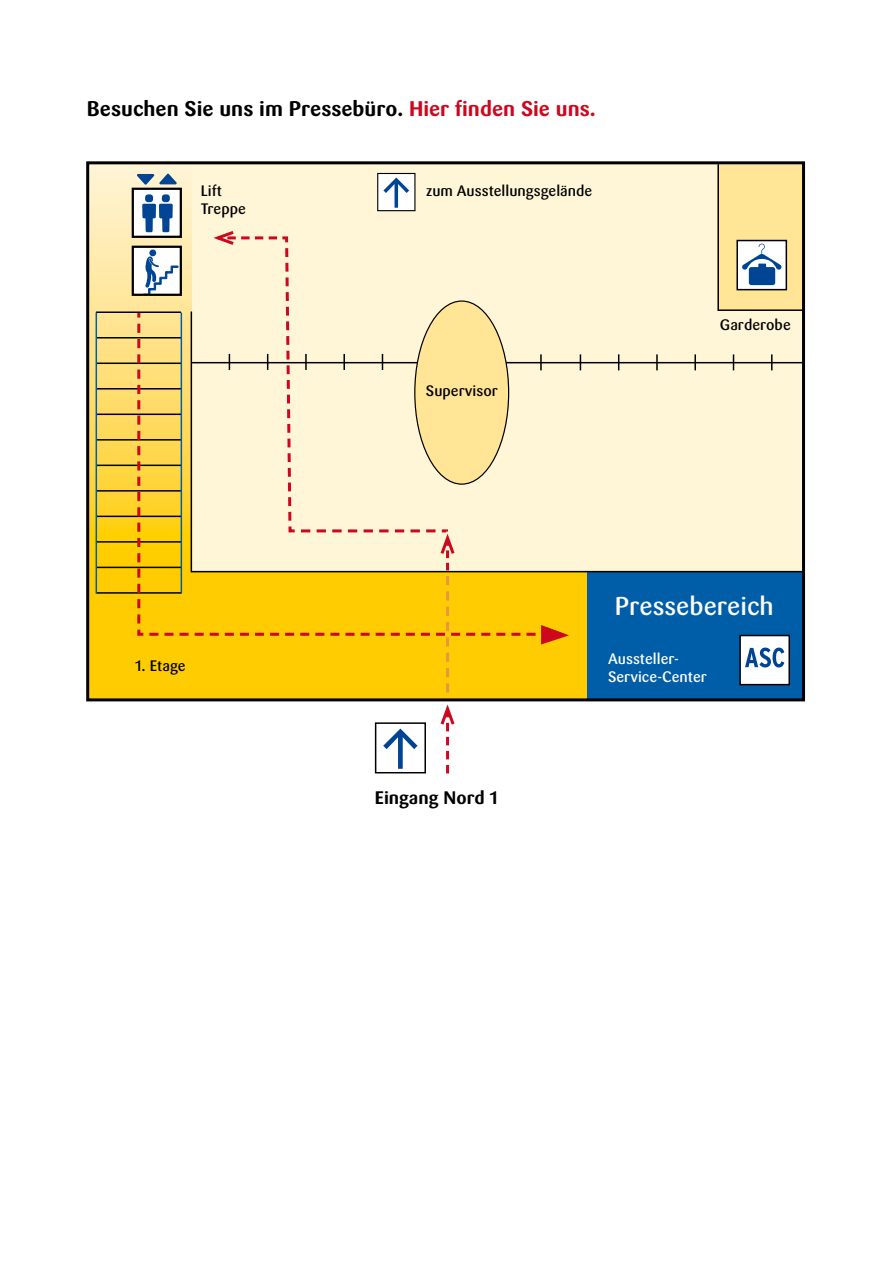
<style>
.page{position:relative;width:893px;height:1263px;background:#fff}
.page>*{position:absolute;margin:0;border:0;box-sizing:border-box;transform-origin:0 0}
.t1{font:500 25.5px "Sari Pro";color:#fff}
.t2{font:700 21px "Sari Pro";color:#000}
.t3{font:700 18px "Sari Pro";color:#000}
.t4{font:500 15px/18px "Sari Pro";color:#000}
.t5{font:500 15px/18px "Sari Pro";color:#fff}
.s1{color:#cd071e}
</style>
<div class="page">
<div style="left:88px;top:165px;width:715px;height:533px;background:#fff5d7"></div>
<svg style="left:90px;top:173px;width:101px;height:399px;background:#fbde79"></svg>
<div style="left:87px;top:572px;width:534px;height:127px;background:#fecc00"></div>
<div style="left:588px;top:572px;width:216px;height:127px;background:#005ea8"></div>
<div style="left:133px;top:247px;width:48px;height:48px;background:#fff"></div>
<div style="left:132px;top:246px;width:50px;height:50px;border:2px solid #000"></div>
<div style="left:149px;top:249px;width:7px;height:8px;background:#004494;border-radius:3px"></div>
<svg style="left:142px;top:256px;width:37px;height:39px"></svg>
<div style="left:133px;top:189px;width:48px;height:48px;background:#fff"></div>
<div style="left:132px;top:188px;width:50px;height:50px;border:2px solid #000"></div>
<svg style="left:136px;top:174px;width:41px;height:58px"></svg>
<div style="left:375px;top:722px;width:51px;height:51px;border:2px solid #000"></div>
<svg style="left:383px;top:729px;width:35px;height:40px"></svg>
<div style="left:740px;top:635px;width:49px;height:50px;background:#fff"></div>
<div style="left:739px;top:635px;width:51px;height:50px;border:2px solid #000"></div>
<svg style="left:745px;top:647px;width:39px;height:20px"></svg>
<hr style="left:96px;top:337px;width:85px;height:1px;background:#000">
<hr style="left:96px;top:362px;width:85px;height:2px;background:#000">
<hr style="left:96px;top:388px;width:85px;height:1px;background:#000">
<hr style="left:96px;top:414px;width:85px;height:1px;background:#000">
<hr style="left:96px;top:439px;width:85px;height:2px;background:#000">
<hr style="left:96px;top:465px;width:85px;height:1px;background:#000">
<hr style="left:96px;top:490px;width:85px;height:2px;background:#000">
<hr style="left:96px;top:516px;width:85px;height:1px;background:#000">
<hr style="left:96px;top:541px;width:85px;height:2px;background:#000">
<hr style="left:96px;top:567px;width:85px;height:1px;background:#000">
<hr style="left:96px;top:592px;width:85px;height:2px;background:#000">
<hr style="left:96px;top:311px;width:85px;height:2px;background:#000">
<svg style="left:564px;top:312px;width:242px;height:261px"></svg>
<svg style="left:213px;top:231px;width:64px;height:14px"></svg>
<svg style="left:438px;top:701px;width:19px;height:72px"></svg>
<svg style="left:580px;top:354px;width:1px;height:16px"></svg>
<svg style="left:618px;top:354px;width:1px;height:16px"></svg>
<svg style="left:656px;top:354px;width:2px;height:16px"></svg>
<svg style="left:694px;top:354px;width:2px;height:16px"></svg>
<svg style="left:733px;top:354px;width:1px;height:16px"></svg>
<svg style="left:771px;top:354px;width:1px;height:16px"></svg>
<svg style="left:285px;top:242px;width:172px;height:68px"></svg>
<svg style="left:136px;top:310px;width:428px;height:326px"></svg>
<svg style="left:717px;top:163px;width:89px;height:149px;background:#e4d49c"></svg>
<div style="left:378px;top:173px;width:37px;height:38px;background:#fff"></div>
<div style="left:377px;top:173px;width:38px;height:38px;border:1px solid #000"></div>
<svg style="left:383px;top:178px;width:26px;height:30px"></svg>
<svg style="left:149px;top:576px;width:420px;height:116px"></svg>
<div style="left:86px;top:161px;width:719px;height:540px;border:3px solid #000"></div>
<hr style="left:181px;top:313px;width:1px;height:281px;background:#005ea8">
<hr style="left:96px;top:313px;width:1px;height:281px;background:#005ea8">
<h2 class="t2" style="left:87px;top:95px;width:510px">Besuchen Sie uns im Pressebüro. <span class="s1">Hier finden Sie uns.</span></h2>
<p class="t4" style="left:201px;top:182px;width:47px">Lift<br>Treppe</p>
<p class="t4" style="left:426px;top:182px;width:168px">zum Ausstellungsgelände</p>
<p class="t4" style="left:426px;top:382px;width:73px">Supervisor</p>
<p class="t4" style="left:720px;top:315px;width:72px">Garderobe</p>
<p class="t4" style="left:135px;top:656px;width:52px">1. Etage</p>
<p class="t3" style="left:375px;top:786px;width:124px">Eingang Nord 1</p>
<h1 class="t1" style="left:615px;top:590px;width:161px">Pressebereich</h1>
<p class="t5" style="left:608px;top:650px;width:100px">Aussteller-<br>Service-Center</p>
</div>
